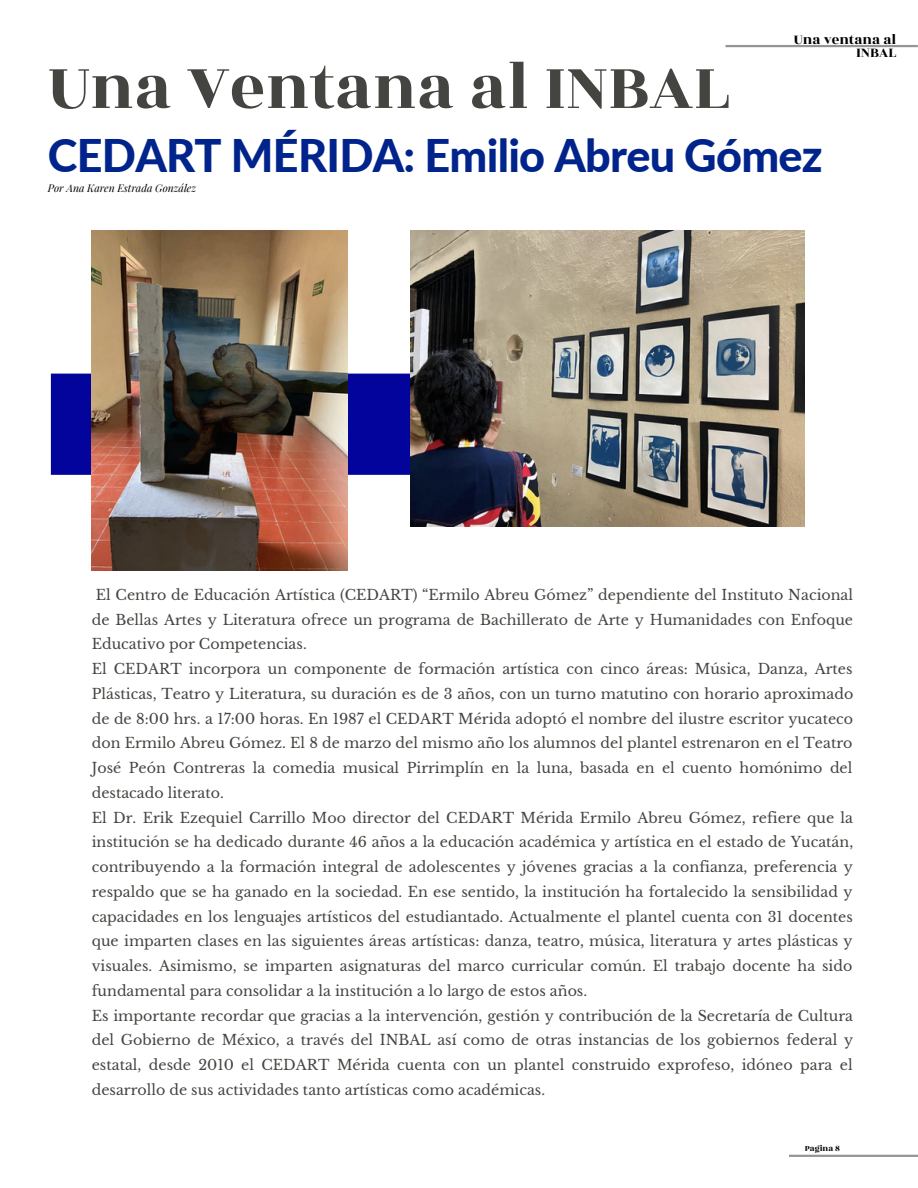
<style>
.page{position:relative;width:918px;height:1188px;background:#fff}
.page>*{position:absolute;margin:0;border:0;box-sizing:border-box;transform-origin:0 0}
.t1{font:69px "Rozha One";color:#444440}
.t2{font:800 45px "Lato";letter-spacing:-.015em;color:#00248c}
.t3{font:14.85px/13.5px "Rozha One";color:#000;text-align:right}
.t4{font:14.25px/24.8px "Libre Baskerville";color:#444440;text-align:justify}
.t5{font:italic 10.5px "Playfair Display";color:#000}
.t6{font:9px "Rozha One";color:#000}
</style>
<div class="page">
<hr style="left:725px;top:45px;width:193px;height:2px;background:#000">
<div style="left:51px;top:374px;width:566px;height:101px;background:#02049b"></div>
<img style="left:92px;top:231px;width:255px;height:339px">
<img style="left:410px;top:231px;width:395px;height:295px">
<hr style="left:789px;top:1155px;width:129px;height:2px;background:#000">
<p class="t1" style="left:48px;top:39px;width:683px">Una Ventana al INBAL</p>
<p class="t3" style="left:794px;top:33px;width:104px">Una ventana al<br>INBAL</p>
<p class="t2" style="left:48px;top:128px;width:776px">CEDART MÉRIDA: Emilio Abreu Gómez</p>
<p class="t5" style="left:48px;top:181px;width:150px">Por Ana Karen Estrada González</p>
<p class="t4" style="left:92px;top:582px;width:763px">El Centro de Educación Artística (CEDART) “Ermilo Abreu Gómez” dependiente del Instituto Nacional de Bellas Artes y Literatura ofrece un programa de Bachillerato de Arte y Humanidades con Enfoque Educativo por Competencias.</p>
<p class="t4" style="left:92px;top:657px;width:763px">El CEDART incorpora un componente de formación artística con cinco áreas: Música, Danza, Artes Plásticas, Teatro y Literatura, su duración es de 3 años, con un turno matutino con horario aproximado de de 8:00 hrs. a 17:00 horas. En 1987 el CEDART Mérida adoptó el nombre del ilustre escritor yucateco don Ermilo Abreu Gómez. El 8 de marzo del mismo año los alumnos del plantel estrenaron en el Teatro José Peón Contreras la comedia musical Pirrimplín en la luna, basada en el cuento homónimo del destacado literato.</p>
<p class="t4" style="left:92px;top:805px;width:763px">El Dr. Erik Ezequiel Carrillo Moo director del CEDART Mérida Ermilo Abreu Gómez, refiere que la institución se ha dedicado durante 46 años a la educación académica y artística en el estado de Yucatán, contribuyendo a la formación integral de adolescentes y jóvenes gracias a la confianza, preferencia y respaldo que se ha ganado en la sociedad. En ese sentido, la institución ha fortalecido la sensibilidad y capacidades en los lenguajes artísticos del estudiantado. Actualmente el plantel cuenta con 31 docentes que imparten clases en las siguientes áreas artísticas: danza, teatro, música, literatura y artes plásticas y visuales. Asimismo, se imparten asignaturas del marco curricular común. El trabajo docente ha sido fundamental para consolidar a la institución a lo largo de estos años.</p>
<p class="t4" style="left:92px;top:1003px;width:763px">Es importante recordar que gracias a la intervención, gestión y contribución de la Secretaría de Cultura del Gobierno de México, a través del INBAL así como de otras instancias de los gobiernos federal y estatal, desde 2010 el CEDART Mérida cuenta con un plantel construido exprofeso, idóneo para el desarrollo de sus actividades tanto artísticas como académicas.</p>
<p class="t6" style="left:805px;top:1142px;width:37px">Pagina 8</p>
</div>
